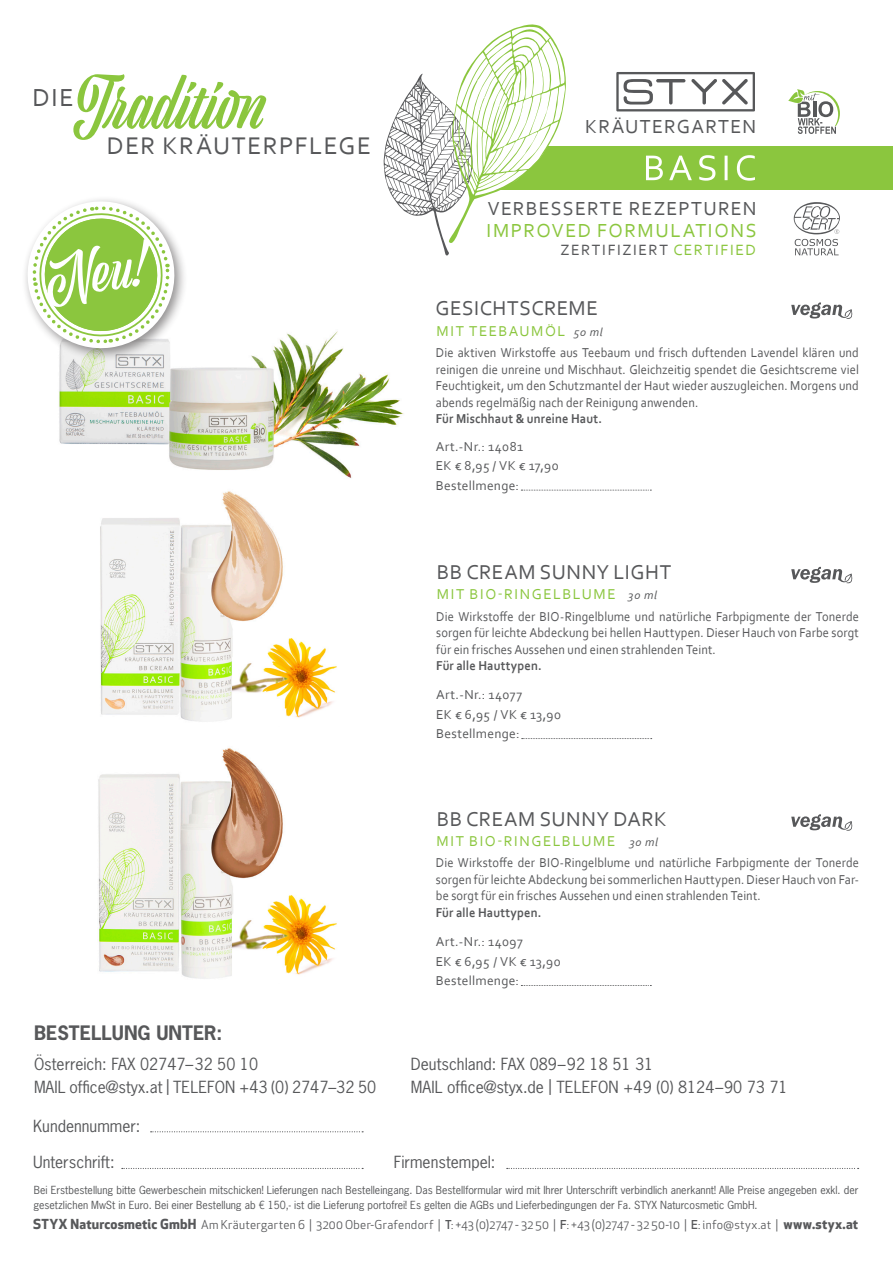
<style>
.page{position:relative;width:893px;height:1263px;background:#fff}
.page>*{position:absolute;margin:0;border:0;box-sizing:border-box;transform-origin:0 0}
.t1{font:64.65px "Viktor Script";color:#8bc63e}
.HEADLINE{font:54.6px "Viktor Script";color:#fff}
.t2{font:25.8px "Corbel";color:#57585a}
.t3{font:25.2px "Corbel";letter-spacing:.055em;color:#57585a}
.t4{font:21px "Corbel";letter-spacing:.025em;color:#57585a}
.t5{font:19.8px "Corbel";letter-spacing:.06em;color:#57585a}
.t6{font:19.8px "Corbel";letter-spacing:.08em;color:#8bc63e}
.t7{font:700 18.75px "News Gothic Std";color:#57585a}
.t8{font:15.75px "News Gothic Std";color:#57585a}
.t9{font:15.6px "Corbel";letter-spacing:.095em;color:#57585a}
.t10{font:15px "Corbel";letter-spacing:.105em;color:#8bc63e}
.t11{font:13.5px/16.5px "Corbel";letter-spacing:.01em;color:#57585a;text-align:justify;scale:.92 1}
.t12{font:13.5px "Corbel";letter-spacing:.01em;color:#57585a}
.t13{font:700 13.5px "Corbel";letter-spacing:.015em;color:#57585a;scale:.92 1}
.t14{font:13.5px "Corbel";letter-spacing:.03em;color:#57585a}
.t15{font:13.5px "Corbel";letter-spacing:.035em;color:#57585a}
.t16{font:12px "Apex New";letter-spacing:.025em;color:#57585a}
.t17{font:italic 12px "Corbel";letter-spacing:.05em;color:#57585a}
.t18{font:10.5px/15px "News Gothic Std";color:#57585a}
.s1{color:#8bc63e}
.s2{font-weight:700;font-size:13.5px}
.s3{font-weight:500}
</style>
<div class="page">
<div style="left:479px;top:146px;width:414px;height:43px;background:#8bc63e"></div>
<svg style="left:616px;top:72px;width:139px;height:39px"></svg>
<svg style="left:646px;top:155px;width:109px;height:26px"></svg>
<svg style="left:384px;top:24px;width:182px;height:232px"></svg>
<svg style="left:788px;top:89px;width:52px;height:45px"></svg>
<svg style="left:794px;top:202px;width:46px;height:53px"></svg>
<img style="left:59px;top:331px;width:345px;height:147px">
<svg style="left:521px;top:490px;width:130px;height:1px"></svg>
<svg style="left:791px;top:302px;width:62px;height:17px"></svg>
<svg style="left:522px;top:738px;width:130px;height:1px"></svg>
<svg style="left:521px;top:985px;width:130px;height:1px"></svg>
<div style="left:21px;top:195px;width:167px;height:167px;background:#231f20;opacity:.5"></div>
<svg style="left:23px;top:197px;width:156px;height:156px"></svg>
<svg style="left:151px;top:1131px;width:212px;height:1px"></svg>
<svg style="left:122px;top:1168px;width:241px;height:1px"></svg>
<svg style="left:507px;top:1168px;width:352px;height:1px"></svg>
<svg style="left:791px;top:567px;width:62px;height:17px"></svg>
<svg style="left:791px;top:814px;width:62px;height:17px"></svg>
<img style="left:100px;top:491px;width:183px;height:231px">
<img style="left:232px;top:632px;width:105px;height:90px">
<img style="left:98px;top:748px;width:185px;height:231px">
<img style="left:232px;top:889px;width:105px;height:90px">
<p class="t1" style="left:73px;top:68px;width:192px">Tradition</p>
<p class="t2" style="left:32px;top:82px;width:43px">DIE</p>
<p class="t3" style="left:107px;top:130px;width:266px">DER KRÄUTERPFLEGE</p>
<p class="HEADLINE" style="left:41px;top:248px;width:102px;rotate:-8deg">Neu!</p>
<p class="t5" style="left:585px;top:114px;width:172px">KRÄUTERGARTEN</p>
<p class="t5" style="left:488px;top:196px;width:270px">VERBESSERTE REZEPTUREN</p>
<p class="t6" style="left:486px;top:218px;width:272px">IMPROVED FORMULATIONS</p>
<p class="t9" style="left:560px;top:241px;width:197px">ZERTIFIZIERT <span class="s1">CERTIFIED</span></p>
<p class="t4" style="left:436px;top:295px;width:164px">GESICHTSCREME</p>
<p class="t10" style="left:436px;top:321px;width:130px">MIT TEEBAUMÖL</p>
<p class="t17" style="left:574px;top:324px;width:30px">50 ml</p>
<p class="t11" style="left:436px;top:344px;width:461px">Die aktiven Wirkstoffe aus Teebaum und frisch duftenden Lavendel klären und reinigen die unreine und Mischhaut. Gleichzeitig spendet die Gesichtscreme viel Feuchtigkeit, um den Schutzmantel der Haut wieder auszugleichen. Morgens und abends regelmäßig nach der Reinigung anwenden.</p>
<p class="t13" style="left:436px;top:410px;width:182px">Für Mischhaut &amp; unreine Haut.</p>
<p class="t14" style="left:436px;top:438px;width:89px">Art.-Nr.: 14081</p>
<p class="t12" style="left:436px;top:457px;width:124px">EK € 8,95 / VK € 17,90</p>
<p class="t12" style="left:436px;top:477px;width:85px">Bestellmenge:</p>
<p class="t4" style="left:437px;top:559px;width:236px">BB CREAM SUNNY LIGHT</p>
<p class="t10" style="left:437px;top:585px;width:180px">MIT BIO-RINGELBLUME</p>
<p class="t17" style="left:628px;top:588px;width:30px">30 ml</p>
<p class="t11" style="left:436px;top:607px;width:461px">Die Wirkstoffe der BIO-Ringelblume und natürliche Farbpigmente der Tonerde sorgen für leichte Abdeckung bei hellen Hauttypen. Dieser Hauch von Farbe sorgt für ein frisches Aussehen und einen strahlenden Teint.</p>
<p class="t13" style="left:436px;top:657px;width:116px">Für alle Hauttypen.</p>
<p class="t15" style="left:436px;top:686px;width:88px">Art.-Nr.: 14077</p>
<p class="t12" style="left:436px;top:706px;width:126px">EK € 6,95 / VK € 13,90</p>
<p class="t12" style="left:436px;top:725px;width:85px">Bestellmenge:</p>
<p class="t4" style="left:437px;top:806px;width:232px">BB CREAM SUNNY DARK</p>
<p class="t10" style="left:436px;top:832px;width:180px">MIT BIO-RINGELBLUME</p>
<p class="t17" style="left:629px;top:834px;width:30px">30 ml</p>
<p class="t11" style="left:436px;top:854px;width:461px">Die Wirkstoffe der BIO-Ringelblume und natürliche Farbpigmente der Tonerde sorgen für leichte Abdeckung bei sommerlichen Hauttypen. Dieser Hauch von Far&shy;be sorgt für ein frisches Aussehen und einen strahlenden Teint.</p>
<p class="t13" style="left:436px;top:904px;width:116px">Für alle Hauttypen.</p>
<p class="t14" style="left:436px;top:933px;width:88px">Art.-Nr.: 14097</p>
<p class="t12" style="left:436px;top:953px;width:126px">EK € 6,95 / VK € 13,90</p>
<p class="t12" style="left:436px;top:972px;width:85px">Bestellmenge:</p>
<p class="t7" style="left:34px;top:1021px;width:190px">BESTELLUNG UNTER:</p>
<p class="t8" style="left:34px;top:1053px;width:226px">Österreich: FAX 02747–32 50 10</p>
<p class="t8" style="left:34px;top:1077px;width:344px">MAIL office@styx.at | TELEFON +43 (0) 2747–32 50</p>
<p class="t8" style="left:33px;top:1116px;width:109px">Kundennummer:</p>
<p class="t8" style="left:33px;top:1152px;width:83px">Unterschrift:</p>
<p class="t8" style="left:394px;top:1152px;width:103px">Firmenstempel:</p>
<p class="t8" style="left:411px;top:1053px;width:244px">Deutschland: FAX 089–92 18 51 31</p>
<p class="t8" style="left:411px;top:1077px;width:378px">MAIL office@styx.de | TELEFON +49 (0) 8124–90 73 71</p>
<p class="t18" style="left:33px;top:1183px;width:827px">Bei Erstbestellung bitte Gewerbeschein mitschicken! Lieferungen nach Bestelleingang. Das Bestellformular wird mit Ihrer Unterschrift verbindlich anerkannt! Alle Preise angegeben exkl. der gesetzlichen MwSt in Euro. Bei einer Bestellung ab € 150,- ist die Lieferung portofrei! Es gelten die AGBs und Lieferbedingungen der Fa. STYX Naturcosmetic GmbH.</p>
<p class="t16" style="left:33px;top:1217px;width:826px"><span class="s2">STYX Naturcosmetic GmbH</span> Am Kräutergarten 6 | 3200 Ober-Grafendorf | <span class="s3">T</span>: +43 (0)2747 - 32 50 | <span class="s3">F</span>: +43 (0)2747 - 32 50-10 | <span class="s3">E</span>: info@styx.at | <span class="s2">www.styx.at</span></p>
</div>
